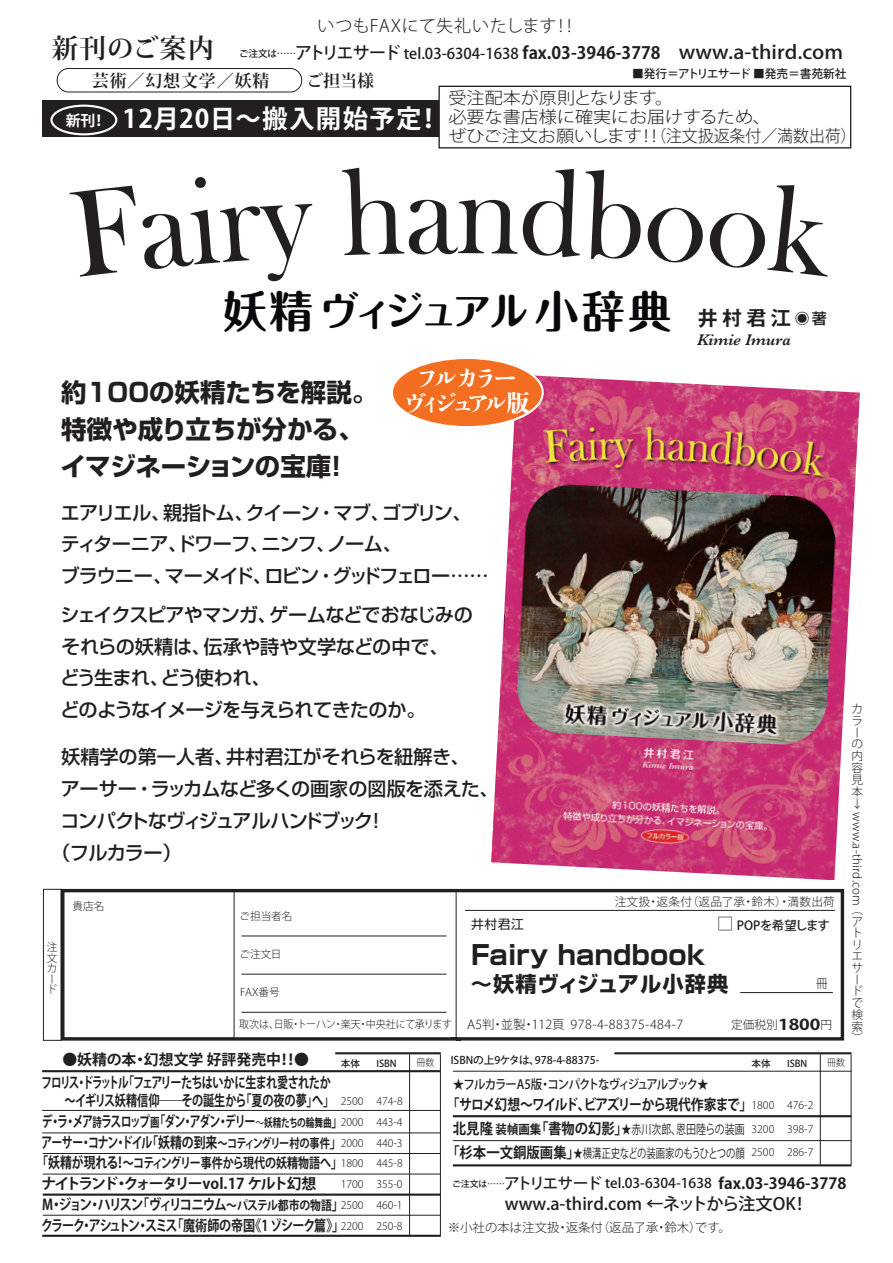
<style>
.page{position:relative;width:893px;height:1263px;background:#fff}
.page>*{position:absolute;margin:0;border:0;box-sizing:border-box;transform-origin:0 0}
.t1{font:700 39.15px "Maru Fo Pro";letter-spacing:-.14em;color:#08080d}
.t2{font:700 26.55px "Shin Go Pr 6 N";letter-spacing:.01em;color:#231f20}
.t3{font:700 26.4px "Koz Min Pro";letter-spacing:.04em;color:#231f20}
.t4{font:700 25.5px/37.2px "Shin Go Pr 6 N";color:#231f20}
.t5{font:700 25.5px "Koz Go Pro";letter-spacing:.05em;color:#fff}
.t6{font:24px/24.6px "Shuei Shogo M Std H";letter-spacing:-.275em;color:#fff;text-align:center}
.t7{font:700 21.3px "Shin Go Pr 6 N";letter-spacing:.045em;color:#231f20}
.t8{font:500 19.2px/32px "Shin Go Pr 6 N";letter-spacing:-.04em;color:#231f20}
.t9{font:500 19.2px "Shin Go Pr 6 N";color:#231f20}
.t10{font:500 19.2px "Shin Go Pr 6 N";letter-spacing:-.075em;color:#231f20}
.t11{font:500 16.95px "Koz Go Pro";color:#231f20}
.t12{font:300 16.95px "Koz Go Pro";letter-spacing:.02em;color:#231f20}
.t13{font:700 16.95px "Koz Min Pro";letter-spacing:.05em;color:#231f20}
.t14{font:300 16.8px/18.8px "Koz Go Pro";color:#231f20;scale:1.08 1}
.t15{font:italic 600 15.9px "Baskerville";color:#231f20}
.t16{font:700 14.85px/20.9px "Koz Go Pro";letter-spacing:-.08em;color:#231f20;scale:.74 1}
.t17{font:700 14.85px/20.9px "Koz Go Pro";letter-spacing:-.11em;color:#231f20;scale:.85 1}
.t18{font:700 14.85px/18px "Koz Go Pro";letter-spacing:-.05em;color:#231f20;scale:.71 1}
.t19{font:500 14.85px "Koz Go Pro";color:#231f20}
.t20{font:700 14.85px "Koz Go Pro";letter-spacing:-.08em;color:#231f20;scale:.86 1}
.t21{font:700 14.85px "Koz Go Pro";letter-spacing:-.12em;color:#231f20}
.t22{font:700 14.85px "Koz Go Pro";color:#231f20}
.t23{font:700 13.8px "Koz Go Pro";letter-spacing:-.01em;color:#231f20;scale:.8 1}
.t24{font:500 13.5px "Koz Go Pro";color:#231f20}
.t25{font:12.75px/23.4px "Koz Go Pro";color:#231f20;text-align:center;scale:.78 1}
.t26{font:500 12.75px "Koz Go Pro";letter-spacing:-.1em;color:#231f20;scale:.9 1}
.t27{font:12.75px "Shin Go Pr 6 N";color:#231f20}
.t28{font:300 12.45px "Koz Go Pro";letter-spacing:.04em;color:#231f20}
.t29{font:300 12.45px "Koz Go Pro";color:#231f20}
.t30{font:500 12.45px "Koz Go Pro";letter-spacing:-.04em;color:#231f20}
.t31{font:300 12.45px "Koz Go Pro";color:#231f20;scale:.93 1}
.t32{font:300 11.7px/11.7px "Koz Go Pro";letter-spacing:.02em;color:#231f20}
.t33{font:500 11.7px "Koz Go Pro";letter-spacing:-.03em;color:#231f20}
.t34{font:300 10.65px "Koz Go Pro";letter-spacing:-.03em;color:#231f20;scale:.94 1}
.t35{font:500 10.65px "Koz Go Pro";color:#231f20}
.t36{font:300 10.65px/10.5px "Koz Go Pro";color:#231f20}
.t37{font:300 10.5px "Koz Go Pro";color:#231f20}
.t38{font:500 9.6px "Koz Go Pro";color:#231f20}
.t39{font:300 9.6px "Koz Go Pro";color:#231f20;scale:.93 1}
.s1{font-size:9.6px}
.s2{font-size:16.95px}
.s3{font-weight:700;font-size:16.95px}
.s4{font-size:18.6px}
.s5{font-size:14.85px}
.s6{font-size:43.95px}
.s7{font-family:"Midashi Go Pro MB31";font-weight:400;font-size:21.3px;color:#231f20}
.s8{font-family:"Shin Go Pr 6 N";font-weight:500;font-size:14.85px;color:#231f20}
.s9{font-weight:300;font-size:16.95px}
.s10{font-weight:700;font-size:14.85px}
.s11{font-weight:300;font-size:10.5px}
.s12{font-size:12.75px}
.s13{font-weight:400;font-size:11.7px}
.s14{font-size:11.7px}
.s15{font-weight:700}
.s16{font-size:8.7px}
.s17{font-size:15.45px}
.s18{font-weight:700;font-size:15.45px}
</style>
<div class="page">
<div style="left:43px;top:101px;width:396px;height:36px;background:#231f20"></div>
<div style="left:50px;top:105px;width:67px;height:30px;border:2px solid #fff;border-radius:50%"></div>
<div style="left:57px;top:68px;width:245px;height:24px;border:1px solid #231f20;border-radius:11px"></div>
<div style="left:438px;top:86px;width:413px;height:62px;background:#fff;border:1px solid #231f20"></div>
<svg style="left:59px;top:888px;width:786px;height:153px"></svg>
<div style="left:64px;top:890px;width:170px;height:149px;border:1px solid #231f20"></div>
<hr style="left:241px;top:935px;width:205px;height:1px;background:#231f20">
<hr style="left:465px;top:910px;width:370px;height:1px;background:#231f20">
<hr style="left:740px;top:992px;width:93px;height:1px;background:#231f20">
<hr style="left:241px;top:974px;width:205px;height:1px;background:#231f20">
<hr style="left:241px;top:1012px;width:205px;height:1px;background:#231f20">
<hr style="left:456px;top:892px;width:1px;height:146px;background:#231f20">
<div style="left:43px;top:889px;width:18px;height:151px;border:1px solid #231f20"></div>
<hr style="left:409px;top:1054px;width:1px;height:181px;background:#231f20">
<hr style="left:440px;top:1054px;width:1px;height:181px;background:#231f20">
<hr style="left:42px;top:1070px;width:399px;height:2px;background:#231f20">
<hr style="left:42px;top:1133px;width:399px;height:1px;background:#231f20">
<hr style="left:43px;top:1174px;width:398px;height:1px;background:#231f20">
<hr style="left:335px;top:1052px;width:106px;height:2px;background:#231f20">
<hr style="left:43px;top:1153px;width:398px;height:1px;background:#231f20">
<hr style="left:42px;top:1235px;width:399px;height:2px;background:#231f20">
<hr style="left:42px;top:1110px;width:399px;height:1px;background:#231f20">
<hr style="left:43px;top:1193px;width:398px;height:3px;background:#231f20">
<hr style="left:43px;top:1215px;width:398px;height:1px;background:#231f20">
<hr style="left:820px;top:1054px;width:1px;height:111px;background:#231f20">
<hr style="left:851px;top:1054px;width:1px;height:111px;background:#231f20">
<hr style="left:453px;top:1071px;width:398px;height:1px;background:#231f20">
<hr style="left:453px;top:1115px;width:398px;height:2px;background:#231f20">
<hr style="left:453px;top:1140px;width:398px;height:1px;background:#231f20">
<hr style="left:614px;top:1052px;width:237px;height:2px;background:#231f20">
<hr style="left:453px;top:1164px;width:398px;height:2px;background:#231f20">
<img style="left:491px;top:376px;width:369px;height:504px">
<svg style="left:70px;top:186px;width:66px;height:91px"></svg>
<svg style="left:142px;top:177px;width:170px;height:104px"></svg>
<svg style="left:342px;top:168px;width:238px;height:89px"></svg>
<svg style="left:586px;top:170px;width:55px;height:89px"></svg>
<svg style="left:647px;top:207px;width:56px;height:56px"></svg>
<svg style="left:710px;top:185px;width:118px;height:92px"></svg>
<svg style="left:392px;top:359px;width:152px;height:69px"></svg>
<h3 class="t3" style="left:52px;top:29px;width:164px">新刊のご案内</h3>
<p class="t12" style="left:317px;top:15px;width:262px">いつもFAXにて失礼いたします！！</p>
<p class="t19" style="left:239px;top:44px;width:606px"><span class="s1">ご注文は……</span><span class="s2">アトリエサード</span> tel.03-6304-1638 <span class="s3">fax.03-3946-3778</span> <span class="s4">www.a-third.com</span></p>
<p class="t13" style="left:92px;top:68px;width:179px">芸術／幻想文学／妖精</p>
<p class="t13" style="left:306px;top:68px;width:69px">ご担当様</p>
<p class="t33" style="left:632px;top:67px;width:216px">■発行＝アトリエサード ■発売＝書苑新社</p>
<p class="t14" style="left:448px;top:89px;width:379px">受注配本が原則となります。<br>必要な書店様に確実にお届けするため、<br>ぜひご注文お願いします！！（注文扱返条付／満数出荷）</p>
<h3 class="t5" style="left:66px;top:103px;width:377px"><span class="s5">新刊！</span> 12月20日～搬入開始予定！</h3>
<h1 class="t1" style="left:223px;top:280px;width:605px"><span class="s6">妖精</span>ヴィジュアル<span class="s6">小辞典</span> <span class="s7">井村君江</span><span class="s8">◉著</span></h1>
<p class="t15" style="left:697px;top:329px;width:96px">Kimie Imura</p>
<p class="t6" style="left:403px;top:365px;width:128px">フルカラーヴィジュアル版</p>
<h3 class="t4" style="left:61px;top:373px;width:318px">約100の妖精たちを解説。特徴や成り立ちが分かる、イマジネーションの宝庫！</h3>
<p class="t8" style="left:60px;top:495px;width:430px">エアリエル、親指トム、クイーン・マブ、ゴブリン、ティターニア、ドワーフ、ニンフ、ノーム、<br>ブラウニー、マーメイド、ロビン・グッドフェロー……</p>
<p class="t8" style="left:60px;top:597px;width:414px">シェイクスピアやマンガ、ゲームなどでおなじみのそれらの妖精は、伝承や詩や文学などの中で、<br>どう生まれ、どう使われ、<br>どのようなイメージを与えられてきたのか。</p>
<p class="t9" style="left:61px;top:741px;width:410px">妖精学の第一人者、井村君江がそれらを紐解き、</p>
<p class="t8" style="left:61px;top:772px;width:439px">アーサー・ラッカムなど多くの画家の図版を添えた、</p>
<p class="t10" style="left:61px;top:805px;width:326px">コンパクトなヴィジュアルハンドブック！</p>
<p class="t8" style="left:52px;top:835px;width:132px">（フルカラー）</p>
<p class="t32" style="left:851px;top:703px;width:13px">カラーの内容見本↓</p>
<p class="t32" style="left:863px;top:812px;width:95px;rotate:90deg">www.a-third.com</p>
<p class="t32" style="left:851px;top:904px;width:13px">（アトリエサードで検索）</p>
<p class="t32" style="left:615px;top:895px;width:222px">注文扱・返条付（返品了承・鈴木）・満数出荷</p>
<p class="t36" style="left:73px;top:901px;width:33px">貴店名</p>
<p class="t36" style="left:239px;top:911px;width:55px">ご担当者名</p>
<p class="t36" style="left:239px;top:949px;width:44px">ご注文日</p>
<p class="t36" style="left:240px;top:987px;width:41px">FAX番号</p>
<p class="t30" style="left:717px;top:917px;width:114px"><span class="s9">□</span> POPを希望します</p>
<p class="t27" style="left:471px;top:913px;width:54px">井村君江</p>
<h2 class="t2" style="left:471px;top:933px;width:236px">Fairy handbook</h2>
<p class="t7" style="left:471px;top:967px;width:259px">～妖精ヴィジュアル小辞典</p>
<p class="t36" style="left:47px;top:942px;width:12px">注文カード</p>
<p class="t31" style="left:816px;top:975px;width:14px">冊</p>
<p class="t32" style="left:731px;top:1019px;width:102px">定価税別<span class="s10">1800</span>円</p>
<p class="t28" style="left:467px;top:1017px;width:217px">A5判・並製・112頁 978-4-88375-484-7</p>
<p class="t34" style="left:239px;top:1017px;width:228px">取次は、日販・トーハン・楽天・中央社にて承ります</p>
<p class="t22" style="left:62px;top:1050px;width:248px">●妖精の本・幻想文学 好評発売中！！●</p>
<p class="t38" style="left:341px;top:1057px;width:21px">本体</p>
<p class="t38" style="left:376px;top:1057px;width:22px">ISBN</p>
<p class="t39" style="left:417px;top:1056px;width:21px">冊数</p>
<p class="t18" style="left:41px;top:1074px;width:510px">フロリス・ドラットル「フェアリーたちはいかに生まれ愛されたか<br>　　～イギリス妖精信仰――その誕生から「夏の夜の夢」へ」 <span class="s11">2500 474-8</span></p>
<p class="t16" style="left:42px;top:1112px;width:490px">デ・ラ・メア<span class="s12">詩</span>ラスロップ<span class="s12">画</span>「ダン・アダン・デリー<span class="s13">～</span><span class="s14">妖精たちの輪舞曲</span>」<span class="s11">2000 443-4</span>アーサー・コナン・ドイル「妖精の到来<span class="s12">～コティングリー村の事件</span>」 <span class="s11">2000 440-3</span></p>
<p class="t23" style="left:36px;top:1154px;width:459px"><span class="s5">「妖精が現れる！</span>～コティングリー事件から現代の妖精物語へ<span class="s5">」</span> <span class="s11">1800 445-8</span></p>
<p class="t21" style="left:41px;top:1174px;width:277px">ナイトランド・クォータリーvol.17 ケルト幻想</p>
<p class="t37" style="left:341px;top:1177px;width:63px">1700 355-0</p>
<p class="t17" style="left:41px;top:1195px;width:427px">M・ジョン・ハリスン「ヴィリコニウム<span class="s12">～パステル都市の物語</span>」<span class="s11">2500 460-1</span>クラーク・アシュトン・スミス「魔術師の帝国《1 ゾシーク篇》」<span class="s11">2200 250-8</span></p>
<p class="t35" style="left:451px;top:1054px;width:150px">ISBNの上9ケタは、978-4-88375-</p>
<p class="t38" style="left:752px;top:1057px;width:21px">本体</p>
<p class="t38" style="left:787px;top:1057px;width:22px">ISBN</p>
<p class="t39" style="left:827px;top:1056px;width:21px">冊数</p>
<p class="t26" style="left:453px;top:1076px;width:285px">★フルカラーA5版・コンパクトなヴィジュアルブック★</p>
<p class="t20" style="left:447px;top:1095px;width:428px">「サロメ幻想～ワイルド、ビアズリーから現代作家まで」 <span class="s11">1800 476-2</span></p>
<p class="t25" style="left:446px;top:1118px;width:472px"><span class="s10">北見隆</span> <span class="s15">装幀画集</span><span class="s10">「書物の幻影」</span>★赤川次郎、恩田陸らの装画 <span class="s11">3200 398-7</span><span class="s10">「杉本一文銅版画集」</span>★横溝正史などの装画家のもうひとつの顔 <span class="s11">2500 286-7</span></p>
<p class="t24" style="left:452px;top:1174px;width:396px"><span class="s16">ご注文は……</span><span class="s17">アトリエサード</span> tel.03-6304-1638 <span class="s18">fax.03-3946-3778</span></p>
<p class="t11" style="left:453px;top:1193px;width:357px">　　　www.a-third.com ←ネットから注文OK！</p>
<p class="t29" style="left:448px;top:1219px;width:285px">※小社の本は注文扱・返条付（返品了承・鈴木）です。</p>
</div>
